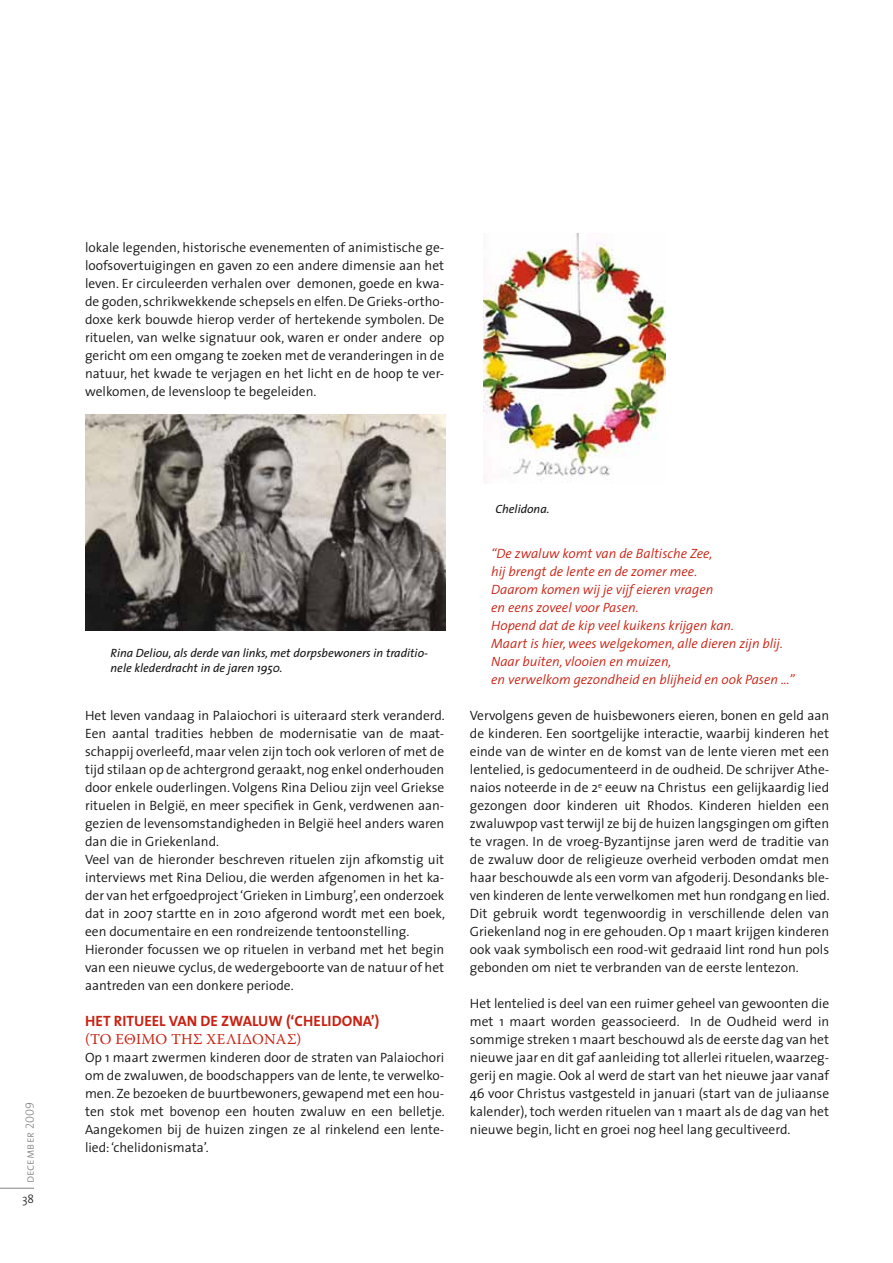
<style>
.page{position:relative;width:893px;height:1263px;background:#fff}
.page>*{position:absolute;margin:0;border:0;box-sizing:border-box;transform-origin:0 0}
.t1{font:700 15px "The Sans";color:#c92112}
.t2{font:15px "Warnock Pro";letter-spacing:.015em;color:#c92112}
.t3{font:300 13.5px/18px "The Sans";color:#141415;text-align:justify}
.t4{font:italic 300 13.5px/18px "The Sans";color:#c92112}
.t5{font:italic 12px/14.4px "The Sans";color:#141415}
.t6{font:12px "The Sans Light Caps";color:#818281}
.t7{font:300 12px "The Sans";color:#141415}
</style>
<div class="page">
<img style="left:85px;top:415px;width:360px;height:216px">
<img style="left:484px;top:234px;width:181px;height:242px">
<hr style="left:0;top:1188px;width:34px;height:1px;background:#818281">
<p class="t6" style="left:20px;top:1183px;width:82px;rotate:-90deg">december 2009</p>
<p class="t7" style="left:22px;top:1189px;width:14px">38</p>
<p class="t3" style="left:85px;top:238px;width:361px">lokale legenden, historische evenementen of animistische ge&shy;loofsovertuigingen en gaven zo een andere dimensie aan het leven. Er circuleerden verhalen over demonen, goede en kwa&shy;de goden, schrikwekkende schepsels en elfen. De Grieks-ortho&shy;doxe kerk bouwde hierop verder of hertekende symbolen. De rituelen, van welke signatuur ook, waren er onder andere op gericht om een omgang te zoeken met de veranderingen in de natuur, het kwade te verjagen en het licht en de hoop te ver&shy;welkomen, de levensloop te begeleiden.</p>
<p class="t5" style="left:111px;top:646px;width:319px">Rina Deliou, als derde van links, met dorpsbewoners in traditio&shy;nele klederdracht in de jaren 1950.</p>
<p class="t3" style="left:85px;top:706px;width:361px;text-align:left">Het leven vandaag in Palaiochori is uiteraard sterk veranderd.<br>Een aantal tradities hebben de modernisatie van de maat&shy;schappij overleefd, maar velen zijn toch ook verloren of met de tijd stilaan op de achtergrond geraakt, nog enkel onderhouden door enkele ouderlingen. Volgens Rina Deliou zijn veel Griekse rituelen in België, en meer specifiek in Genk, verdwenen aan&shy;gezien de levensomstandigheden in België heel anders waren dan die in Griekenland.<br>Veel van de hieronder beschreven rituelen zijn afkomstig uit interviews met Rina Deliou, die werden afgenomen in het ka&shy;der van het erfgoedproject ‘Grieken in Limburg’, een onderzoek dat in 2007 startte en in 2010 afgerond wordt met een boek, een documentaire en een rondreizende tentoonstelling.<br>Hieronder focussen we op rituelen in verband met het begin van een nieuwe cyclus, de wedergeboorte van de natuur of het aantreden van een donkere periode.</p>
<p class="t1" style="left:85px;top:1008px;width:296px">HET RITUEEL VAN DE ZWALUW (‘CH ELIDONA’)</p>
<p class="t2" style="left:85px;top:1030px;width:218px">(Το έθιμο της χελιδόνας)</p>
<p class="t3" style="left:85px;top:1048px;width:361px">Op 1 maart zwermen kinderen door de straten van Palaiochori om de zwaluwen, de boodschappers van de lente, te verwelko&shy;men. Ze bezoeken de buurtbewoners, gewapend met een hou&shy;ten stok met bovenop een houten zwaluw en een belletje.<br>Aangekomen bij de huizen zingen ze al rinkelend een lente&shy;lied: ‘chelidonismata’.</p>
<p class="t5" style="left:495px;top:501px;width:56px">Chelidona.</p>
<p class="t4" style="left:491px;top:544px;width:305px">“De zwaluw komt van de Baltische Zee,<br>hij brengt de lente en de zomer mee.<br>Daarom komen wij je vijf eieren vragen<br>en eens zoveel voor Pasen.<br>Hopend dat de kip veel kuikens krijgen kan.<br>Maart is hier, wees welgekomen, alle dieren zijn blij.<br>Naar buiten, vlooien en muizen,<br>en verwelkom gezondheid en blijheid en ook Pasen ...”</p>
<p class="t3" style="left:470px;top:706px;width:361px">Vervolgens geven de huisbewoners eieren, bonen en geld aan de kinderen. Een soortgelijke interactie, waarbij kinderen het einde van de winter en de komst van de lente vieren met een lentelied, is gedocumenteerd in de oudheid. De schrijver Athe&shy;naios noteerde in de 2<sup>e</sup> eeuw na Christus een gelijkaardig lied gezongen door kinderen uit Rhodos. Kinderen hielden een zwaluwpop vast terwijl ze bij de huizen langsgingen om giften te vragen. In de vroeg-Byzantijnse jaren werd de traditie van de zwaluw door de religieuze overheid verboden omdat men haar beschouwde als een vorm van afgoderij. Desondanks ble&shy;ven kinderen de lente verwelkomen met hun rondgang en lied.<br>Dit gebruik wordt tegenwoordig in verschillende delen van Griekenland nog in ere gehouden. Op 1 maart krijgen kinderen ook vaak symbolisch een rood-wit gedraaid lint rond hun pols gebonden om niet te verbranden van de eerste lentezon.</p>
<p class="t3" style="left:470px;top:994px;width:361px">Het lentelied is deel van een ruimer geheel van gewoonten die met 1 maart worden geassocieerd. In de Oudheid werd in sommige streken 1 maart beschouwd als de eerste dag van het nieuwe jaar en dit gaf aanleiding tot allerlei rituelen, waarzeg&shy;gerij en magie. Ook al werd de start van het nieuwe jaar vanaf 46 voor Christus vastgesteld in januari (start van de juliaanse kalender), toch werden rituelen van 1 maart als de dag van het nieuwe begin, licht en groei nog heel lang gecultiveerd.</p>
</div>
